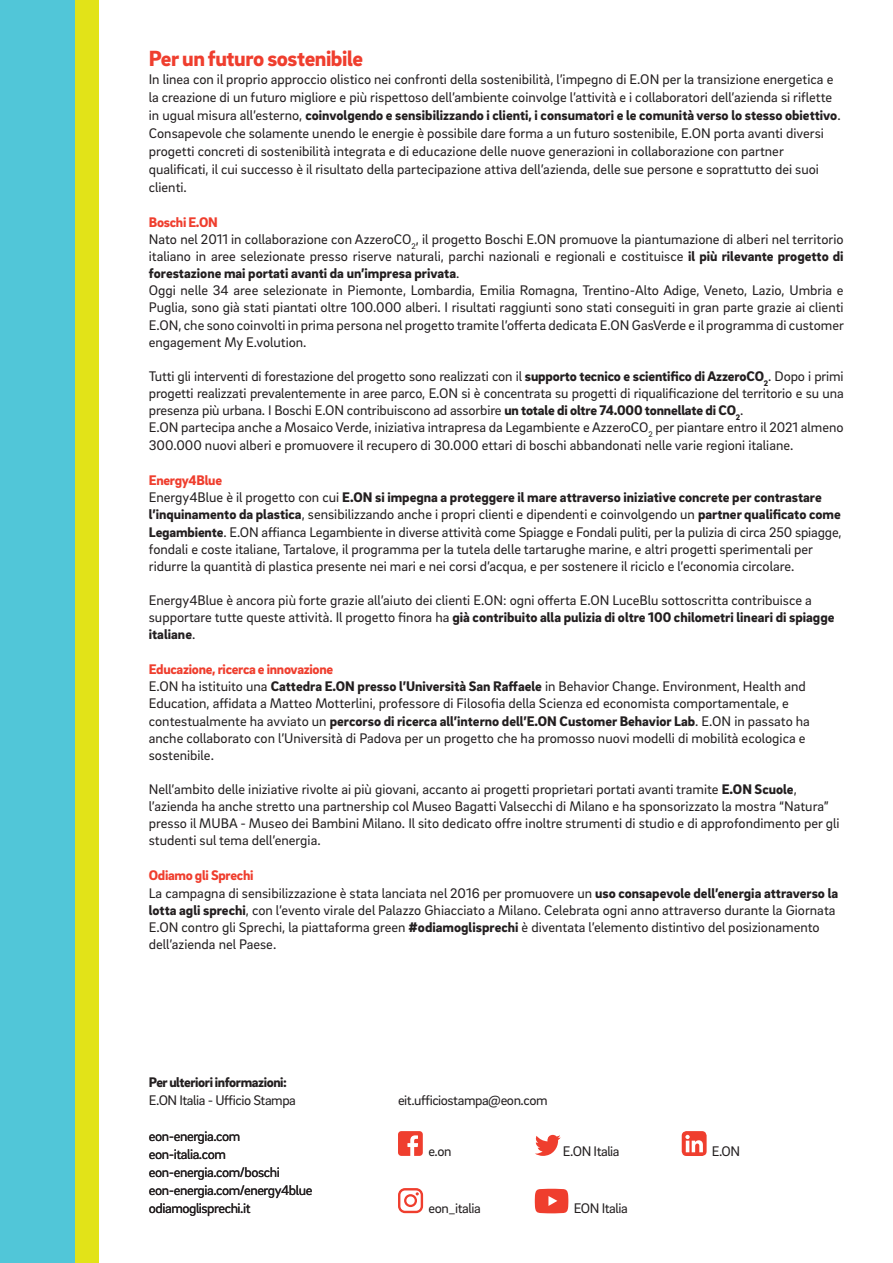
<style>
.page{position:relative;width:893px;height:1263px;background:#fff}
.page>*{position:absolute;margin:0;border:0;box-sizing:border-box;transform-origin:0 0}
.t1{font:900 22.5px "Brix Sans";letter-spacing:-.02em;color:#ef3e2e}
.t2{font:14.25px/17.1px "Brix Sans";color:#231f20}
.t3{font:14.25px/18px "Brix Sans";letter-spacing:-.03em;color:#231f20}
.t4{font:900 14.25px "Brix Sans";letter-spacing:-.03em;color:#231f20}
.s1{font-weight:900}
.s2{font-weight:900;color:#ef3e2e}
</style>
<div class="page">
<div style="left:74px;top:0;width:25px;height:1263px;background:#e2e318"></div>
<div style="left:0;top:0;width:74px;height:1263px;background:#51c6d8"></div>
<svg style="left:398px;top:1131px;width:25px;height:25px"></svg>
<svg style="left:535px;top:1134px;width:26px;height:22px"></svg>
<svg style="left:682px;top:1131px;width:25px;height:25px"></svg>
<svg style="left:535px;top:1189px;width:33px;height:24px"></svg>
<svg style="left:398px;top:1188px;width:25px;height:25px"></svg>
<h1 class="t1" style="left:149px;top:43px;width:216px">Per un futuro sostenibile</h1>
<p class="t2" style="left:149px;top:69px;width:693px;line-height:18px">In linea con il proprio approccio olistico nei confronti della sostenibilità, l’impegno di E.ON per la transizione energetica e la creazione di un futuro migliore e più rispettoso dell’ambiente coinvolge l’attività e i collaboratori dell’azienda si riflette in ugual misura all’esterno, <span class="s1">coinvolgendo e sensibilizzando i clienti, i consumatori e le comunità verso lo stesso obiettivo</span>.<br>Consapevole che solamente unendo le energie è possibile dare forma a un futuro sostenibile, E.ON porta avanti diversi progetti concreti di sostenibilità integrata e di educazione delle nuove generazioni in collaborazione con partner qualificati, il cui successo è il risultato della partecipazione attiva dell’azienda, delle sue persone e soprattutto dei suoi clienti.</p>
<p class="t2" style="left:149px;top:213px;width:697px"><span class="s2">Boschi E.ON<br></span>Nato nel 2011 in collaborazione con AzzeroCO<sub>2</sub>, il progetto Boschi E.ON promuove la piantumazione di alberi nel territorio italiano in aree selezionate presso riserve naturali, parchi nazionali e regionali e costituisce <span class="s1">il più rilevante progetto di forestazione mai portati avanti da un’impresa privata</span>.<br>Oggi nelle 34 aree selezionate in Piemonte, Lombardia, Emilia Romagna, Trentino-Alto Adige, Veneto, Lazio, Umbria e Puglia, sono già stati piantati oltre 100.000 alberi. I risultati raggiunti sono stati conseguiti in gran parte grazie ai clienti E.ON, che sono coinvolti in prima persona nel progetto tramite l’offerta dedicata E.ON GasVerde e il programma di customer engagement My E.volution.</p>
<p class="t2" style="left:149px;top:367px;width:696px">Tutti gli interventi di forestazione del progetto sono realizzati con il <span class="s1">supporto tecnico e scientifico di AzzeroCO</span><sub>2</sub>. Dopo i primi progetti realizzati prevalentemente in aree parco, E.ON si è concentrata su progetti di riqualificazione del territorio e su una presenza più urbana. I Boschi E.ON contribuiscono ad assorbire <span class="s1">un totale di oltre 74.000 tonnellate di CO</span><sub>2</sub>.<br>E.ON partecipa anche a Mosaico Verde, iniziativa intrapresa da Legambiente e AzzeroCO<sub>2</sub> per piantare entro il 2021 almeno 300.000 nuovi alberi e promuovere il recupero di 30.000 ettari di boschi abbandonati nelle varie regioni italiane.</p>
<p class="t2" style="left:149px;top:471px;width:694px"><span class="s2">Energy4Blue<br></span>Energy4Blue è il progetto con cui <span class="s1">E.ON si impegna a proteggere il mare attraverso iniziative concrete per contrastare l’inquinamento da plastica</span>, sensibilizzando anche i propri clienti e dipendenti e coinvolgendo un <span class="s1">partner qualificato come Legambiente</span>. E.ON affianca Legambiente in diverse attività come Spiagge e Fondali puliti, per la pulizia di circa 250 spiagge, fondali e coste italiane, Tartalove, il programma per la tutela delle tartarughe marine, e altri progetti sperimentali per ridurre la quantità di plastica presente nei mari e nei corsi d’acqua, e per sostenere il riciclo e l’economia circolare.</p>
<p class="t2" style="left:149px;top:591px;width:687px">Energy4Blue è ancora più forte grazie all’aiuto dei clienti E.ON: ogni offerta E.ON LuceBlu sottoscritta contribuisce a supportare tutte queste attività. Il progetto finora ha <span class="s1">già contribuito alla pulizia di oltre 100 chilometri lineari di spiagge italiane</span>.</p>
<p class="t2" style="left:149px;top:660px;width:663px"><span class="s2">Educazione, ricerca e innovazione<br></span>E.ON ha istituito una <span class="s1">Cattedra E.ON presso l’Università San Raffaele</span> in Behavior Change. Environment, Health and Education, affidata a Matteo Motterlini, professore di Filosofia della Scienza ed economista comportamentale, e contestualmente ha avviato un <span class="s1">percorso di ricerca all’interno dell’E.ON Customer Behavior Lab</span>. E.ON in passato ha anche collaborato con l’Università di Padova per un progetto che ha promosso nuovi modelli di mobilità ecologica e sostenibile.</p>
<p class="t2" style="left:149px;top:780px;width:692px">Nell’ambito delle iniziative rivolte ai più giovani, accanto ai progetti proprietari portati avanti tramite <span class="s1">E.ON Scuole</span>, l’azienda ha anche stretto una partnership col Museo Bagatti Valsecchi di Milano e ha sponsorizzato la mostra “Natura” presso il MUBA - Museo dei Bambini Milano. Il sito dedicato offre inoltre strumenti di studio e di approfondimento per gli studenti sul tema dell’energia.</p>
<p class="t2" style="left:149px;top:866px;width:691px"><span class="s2">Odiamo gli Sprechi<br></span>La campagna di sensibilizzazione è stata lanciata nel 2016 per promuovere un <span class="s1">uso consapevole dell’energia attraverso la lotta agli sprechi</span>, con l’evento virale del Palazzo Ghiacciato a Milano. Celebrata ogni anno attraverso durante la Giornata E.ON contro gli Sprechi, la piattaforma green <span class="s1">#odiamoglisprechi</span> è diventata l’elemento distintivo del posizionamento dell’azienda nel Paese.</p>
<p class="t4" style="left:149px;top:1073px;width:140px">Per ulteriori informazioni:</p>
<p class="t3" style="left:149px;top:1091px;width:149px">E.ON Italia - Ufficio Stampa</p>
<p class="t3" style="left:398px;top:1091px;width:151px">eit.ufficiostampa@eon.com</p>
<p class="t3" style="left:149px;top:1127px;width:165px">eon-energia.com eon-italia.com eon-energia.com/boschi eon-energia.com/energy4blue odiamoglisprechi.it</p>
<p class="t2" style="left:428px;top:1142px;width:25px">e.on</p>
<p class="t3" style="left:429px;top:1199px;width:54px">eon_italia</p>
<p class="t3" style="left:563px;top:1141px;width:58px">E.ON Italia</p>
<p class="t3" style="left:574px;top:1199px;width:55px">EON Italia</p>
<p class="t2" style="left:712px;top:1142px;width:30px">E.ON</p>
</div>
